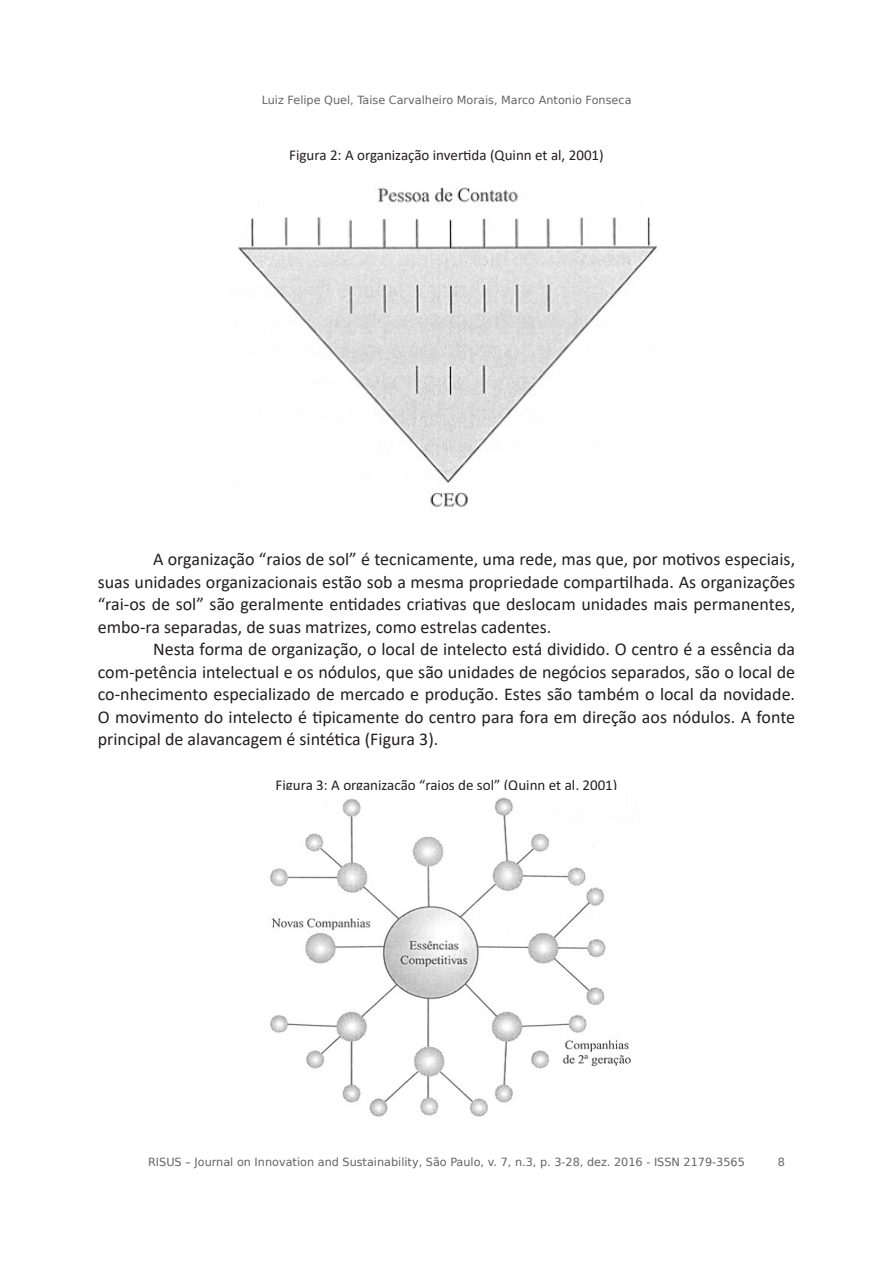
<style>
.page{position:relative;width:893px;height:1263px;background:#fff}
.page>*{position:absolute;margin:0;border:0;box-sizing:border-box;transform-origin:0 0}
.Corpo_texto{font:18px/22.5px "Calibri";color:#231f20;text-align:justify}
.Corpo_texto-2{font:15px "Calibri";color:#231f20}
.t1{font:11.25px "DejaVu Sans";color:#636366}
.t2{font:11.25px "DejaVu Sans";color:#656568}
</style>
<div class="page">
<img style="left:238px;top:187px;width:420px;height:320px">
<img style="left:270px;top:797px;width:361px;height:320px">
<p class="t2" style="left:262px;top:90px;width:371px">Luiz Felipe Quel, Taise Carvalheiro Morais, Marco Antonio Fonseca</p>
<p class="Corpo_texto-2" style="left:289px;top:145px;width:316px">Figura 2: A organização invertida (Quinn et al, 2001)</p>
<p class="Corpo_texto" style="left:98px;top:548px;width:699px;text-indent:55px">A organização “raios de sol” é tecnicamente, uma rede, mas que, por motivos especiais, suas unidades organizacionais estão sob a mesma propriedade compartilhada. As organizações “rai-os de sol” são geralmente entidades criativas que deslocam unidades mais permanentes, embo-ra separadas, de suas matrizes, como estrelas cadentes.</p>
<p class="Corpo_texto" style="left:98px;top:638px;width:699px;text-indent:55px">Nesta forma de organização, o local de intelecto está dividido. O centro é a essência da com-petência intelectual e os nódulos, que são unidades de negócios separados, são o local de co-nhecimento especializado de mercado e produção. Estes são também o local da novidade.<br>O movimento do intelecto é tipicamente do centro para fora em direção aos nódulos. A fonte principal de alavancagem é sintética (Figura 3).</p>
<p class="Corpo_texto-2" style="left:276px;top:775px;width:343px">Figura 3: A organização “raios de sol” (Quinn et al, 2001)</p>
<p class="t1" style="left:148px;top:1152px;width:598px">RISUS – Journal on Innovation and Sustainability, São Paulo, v. 7, n.3, p. 3-28, dez. 2016 - ISSN 2179-3565</p>
<p class="t2" style="left:778px;top:1152px;width:9px">8</p>
</div>
